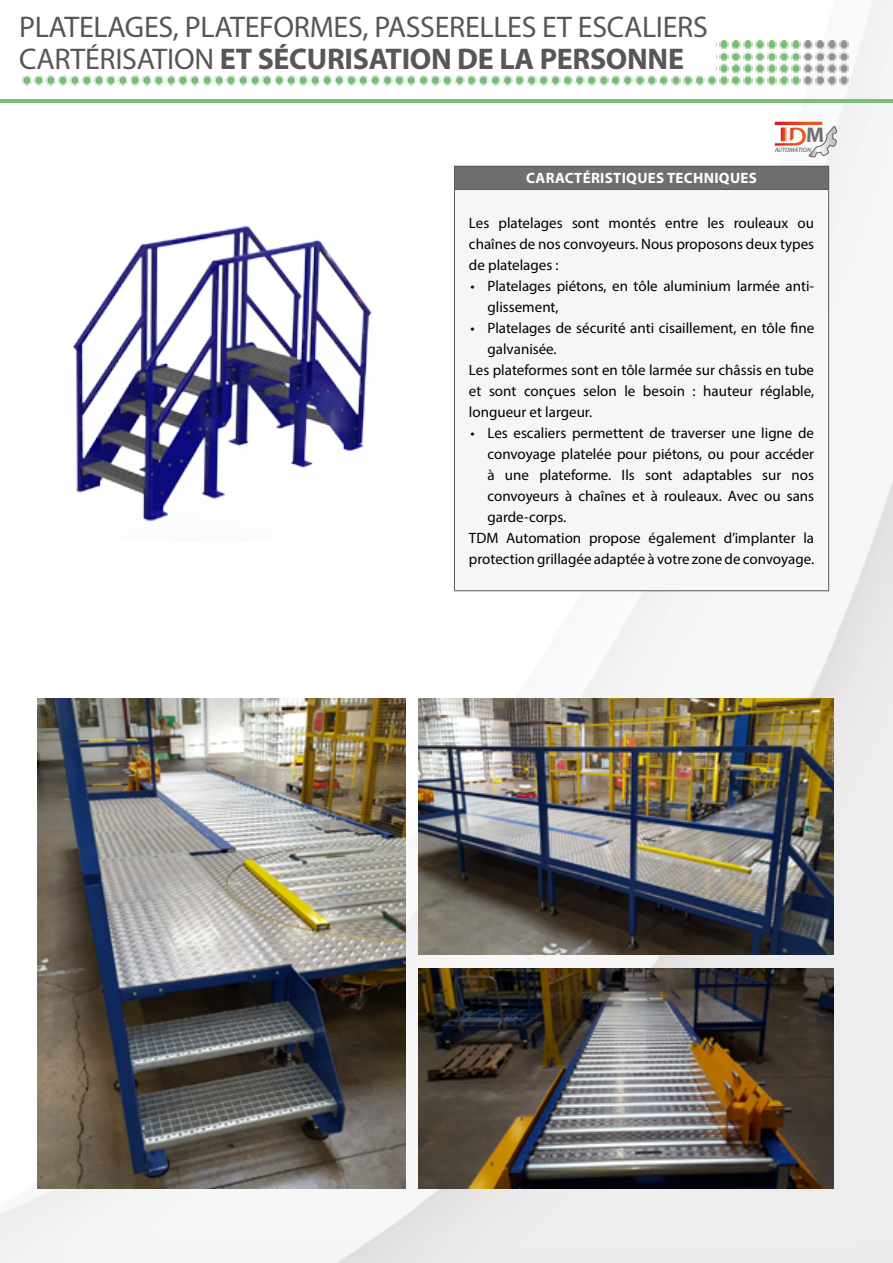
<style>
.page{position:relative;width:893px;height:1263px;background:#fff}
.page>*{position:absolute;margin:0;border:0;box-sizing:border-box;transform-origin:0 0}
.t1{font:30px/31.5px "Myriad Pro";letter-spacing:-.01em;color:#575756}
.t2{font:700 21.3px "Myriad Pro";color:#6f7274}
.t3{font:15px/21px "Myriad Pro";color:#000;text-align:justify}
.t4{font:700 15px "Myriad Pro";letter-spacing:.02em;color:#fff}
.t5{font:italic 600 6.3px "Myriad Pro";color:#6f7274}
.s1{font-weight:700}
</style>
<div class="page">
<img style="left:0;top:0;width:893px;height:1263px">
<hr style="left:0;top:99px;width:893px;height:4px;background:#7bbe7a">
<img style="left:0;top:213px;width:436px;height:328px">
<div style="left:454px;top:166px;width:375px;height:23px;background:#706f6f"></div>
<div style="left:454px;top:189px;width:375px;height:402px;background:#f6f6f6"></div>
<hr style="left:454px;top:166px;width:375px;height:1px;background:#575756">
<svg style="left:454px;top:167px;width:1px;height:22px"></svg>
<svg style="left:828px;top:167px;width:1px;height:22px"></svg>
<hr style="left:454px;top:189px;width:375px;height:1px;background:#575756">
<hr style="left:454px;top:190px;width:1px;height:400px;background:#575756">
<hr style="left:828px;top:190px;width:1px;height:400px;background:#575756">
<hr style="left:454px;top:590px;width:375px;height:1px;background:#575756">
<img style="left:21px;top:40px;width:830px;height:49px">
<div style="left:187px;top:38px;width:529px;height:36px;background:#fff"></div>
<img style="left:419px;top:968px;width:415px;height:221px">
<img style="left:419px;top:698px;width:415px;height:256px">
<img style="left:37px;top:699px;width:369px;height:490px">
<svg style="left:774px;top:126px;width:63px;height:31px"></svg>
<div style="left:780px;top:127px;width:6px;height:15px;background:#e33923"></div>
<div style="left:780px;top:127px;width:6px;height:15px;border:1px solid #fff"></div>
<svg style="left:776px;top:123px;width:45px;height:1px"></svg>
<div style="left:774px;top:121px;width:49px;height:5px;border:1px solid #fff"></div>
<h1 class="t1" style="left:19px;top:11px;width:690px">PLATELAGES, PLATEFORMES, PASSERELLES ET ESCALIERS<br>CARTÉRISATION <span class="s1">ET SÉCURISATION DE LA PERSONNE</span></h1>
<h2 class="t2" style="left:806px;top:121px;width:20px">M</h2>
<p class="t5" style="left:775px;top:146px;width:38px">AUTOMATION</p>
<p class="t4" style="left:526px;top:169px;width:232px">CARACTÉRISTIQUES TECHNIQUES</p>
<p class="t3" style="left:469px;top:212px;width:347px">Les platelages sont montés entre les rouleaux ou chaînes de nos convoyeurs. Nous proposons deux types de platelages :</p>
<p class="t3" style="left:487px;top:275px;width:328px;text-indent:-17px">• Platelages piétons, en tôle aluminium larmée anti&shy;glissement,</p>
<p class="t3" style="left:470px;top:317px;width:345px">• Platelages de sécurité anti cisaillement, en tôle fine</p>
<p class="t3" style="left:487px;top:338px;width:71px">galvanisée.</p>
<p class="t3" style="left:469px;top:359px;width:347px">Les plateformes sont en tôle larmée sur châssis en tube</p>
<p class="t3" style="left:469px;top:380px;width:347px">et sont conçues selon le besoin : hauteur réglable,</p>
<p class="t3" style="left:469px;top:401px;width:125px">longueur et largeur.</p>
<p class="t3" style="left:470px;top:422px;width:345px">• Les escaliers permettent de traverser une ligne de</p>
<p class="t3" style="left:487px;top:443px;width:328px">convoyage platelée pour piétons, ou pour accéder</p>
<p class="t3" style="left:487px;top:464px;width:328px">à une plateforme. Ils sont adaptables sur nos</p>
<p class="t3" style="left:487px;top:485px;width:328px">convoyeurs à chaînes et à rouleaux. Avec ou sans</p>
<p class="t3" style="left:487px;top:506px;width:80px">garde-corps.</p>
<p class="t3" style="left:469px;top:527px;width:347px">TDM Automation propose également d’implanter la</p>
<p class="t3" style="left:469px;top:548px;width:347px">protection grillagée adaptée à votre zone de convoyage.</p>
</div>
